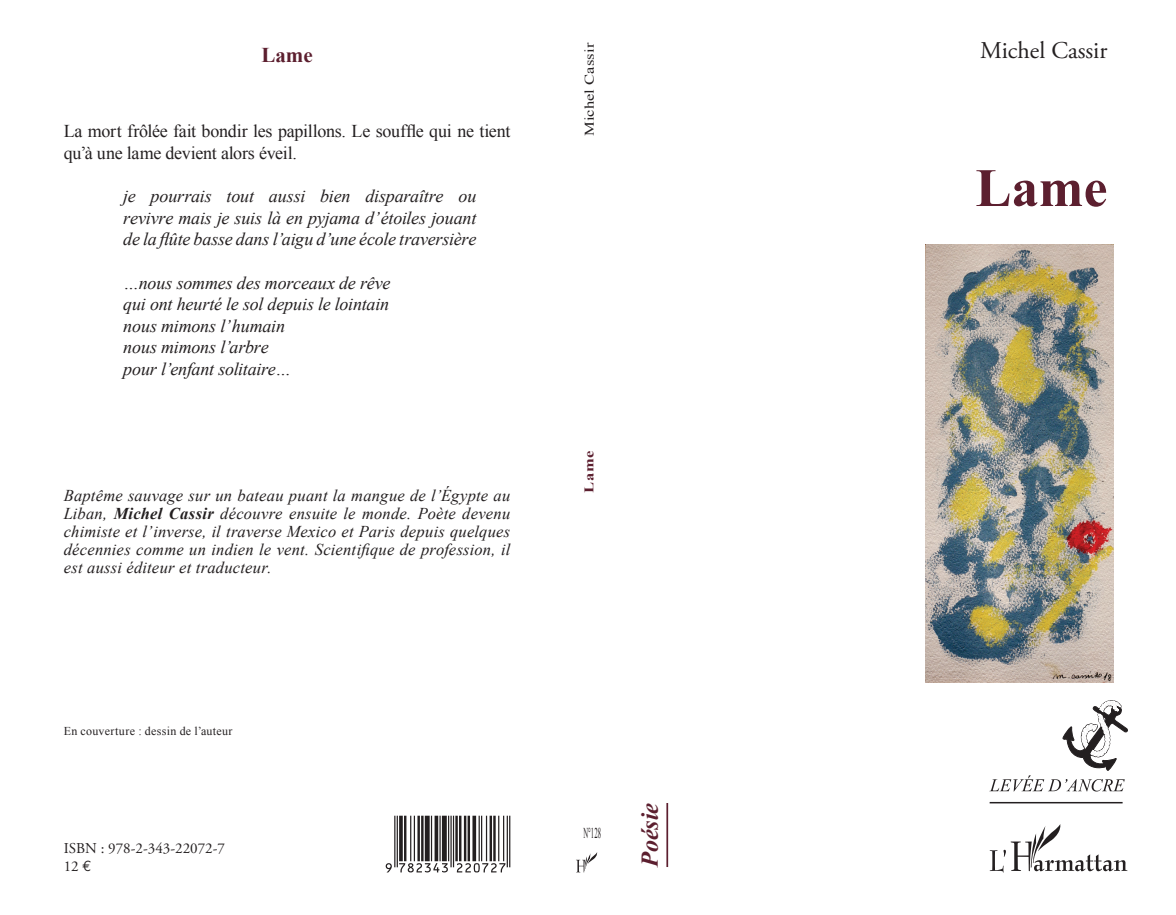
<style>
.page{position:relative;width:1176px;height:915px;background:#fff}
.page>*{position:absolute;margin:0;border:0;box-sizing:border-box;transform-origin:0 0}
.t1{font:700 54px "Times New Roman";color:#5c1f2f}
.t2{font:24px "Adobe Garamond Pro";color:#231f20}
.t3{font:italic 700 24px "Times New Roman";color:#5c1f2f}
.t4{font:700 21px "Times New Roman";color:#5c1f2f}
.t5{font:italic 18px/21.6px "Times New Roman";letter-spacing:-.01em;color:#231f20;text-align:justify}
.t6{font:18px/21.6px "Times New Roman";letter-spacing:-.015em;color:#231f20}
.t7{font:italic 16.5px/18px "Times New Roman";letter-spacing:.015em;color:#231f20;text-align:justify}
.t8{font:15px/18px "Adobe Garamond Pro";color:#231f20}
.t9{font:15px "Times New Roman";color:#231f20;scale:.45 1}
.t10{font:13.2px "Times New Roman";letter-spacing:.005em;color:#231f20;scale:1.25 1}
.t11{font:700 13.2px "Times New Roman";color:#5c1f2f;scale:1.25 1}
.t12{font:12px "Times New Roman";letter-spacing:.025em;color:#231f20}
.s1{font-weight:700}
.s2{font-family:"Euro Mono Std"}
</style>
<div class="page">
<svg style="left:576px;top:852px;width:21px;height:20px"></svg>
<hr style="left:666px;top:802px;width:2px;height:64px;background:#5c1f2f">
<img style="left:926px;top:244px;width:187px;height:437px">
<svg style="left:386px;top:815px;width:124px;height:57px"></svg>
<svg style="left:989px;top:700px;width:138px;height:91px"></svg>
<hr style="left:989px;top:801px;width:133px;height:2px;background:#231f20">
<svg style="left:989px;top:824px;width:138px;height:48px"></svg>
<p class="t4" style="left:261px;top:40px;width:53px">Lame</p>
<p class="t6" style="left:64px;top:120px;width:448px">La mort frôlée fait bondir les papillons. Le souffle qui ne tient qu’à une lame devient alors éveil.</p>
<p class="t5" style="left:123px;top:185px;width:354px">je pourrais tout aussi bien disparaître ou revivre mais je suis là en pyjama d’étoiles jouant de la flûte basse dans l’aigu d’une école traversière</p>
<p class="t5" style="left:123px;top:271px;width:269px;text-align:left">…nous sommes des morceaux de rêve qui ont heurté le sol depuis le lointain nous mimons l’humain<br>nous mimons l’arbre<br>pour l’enfant solitaire…</p>
<p class="t7" style="left:64px;top:486px;width:448px">Baptême sauvage sur un bateau puant la mangue de l’Égypte au Liban, <span class="s1">Michel Cassir</span> découvre ensuite le monde. Poète devenu chimiste et l’inverse, il traverse Mexico et Paris depuis quelques décennies comme un indien le vent. Scientifique de profession, il est aussi éditeur et traducteur.</p>
<p class="t12" style="left:64px;top:723px;width:170px">En couverture : dessin de l’auteur</p>
<p class="t8" style="left:64px;top:839px;width:163px">ISBN : 978-2-343-22072-7<br>12 <span class="s2">€</span></p>
<p class="t10" style="left:580px;top:136px;width:76px;rotate:-90deg">Michel Cassir</p>
<p class="t11" style="left:580px;top:492px;width:35px;rotate:-90deg">Lame</p>
<p class="t9" style="left:583px;top:822px;width:41px">N°128</p>
<h2 class="t3" style="left:633px;top:866px;width:65px;rotate:-90deg">Poésie</h2>
<h2 class="t2" style="left:980px;top:36px;width:129px">Michel Cassir</h2>
<h1 class="t1" style="left:975px;top:150px;width:133px">Lame</h1>
</div>
